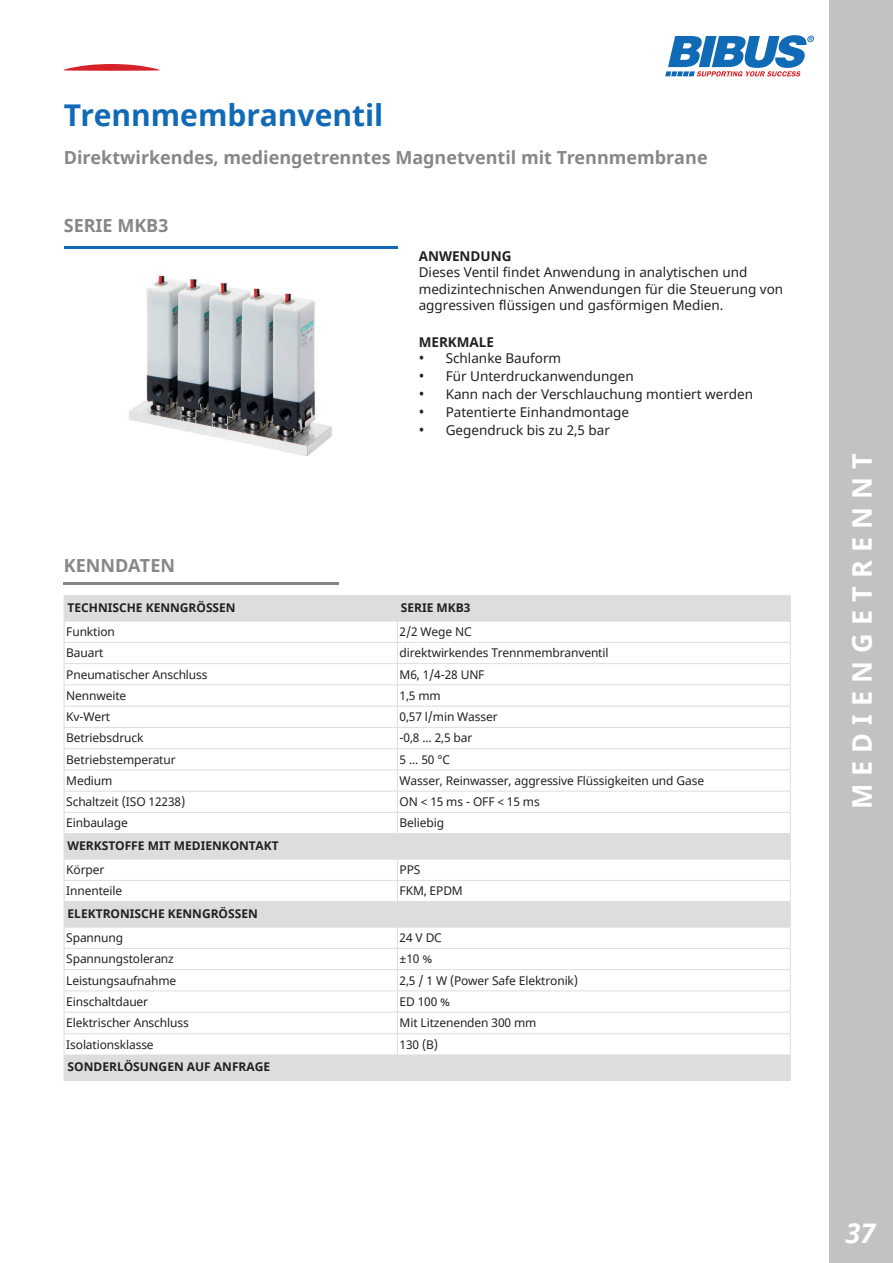
<style>
.page{position:relative;width:893px;height:1263px;background:#fff}
.page>*{position:absolute;margin:0;border:0;box-sizing:border-box;transform-origin:0 0}
.t1{font:700 30px "Noto Sans";color:#106ab5}
.t2{font:700 27px "Noto Sans";letter-spacing:.3em;color:#fff}
.t3{font:italic 700 27px "Noto Sans";color:#fff}
.t4{font:700 18px "Noto Sans";color:#858788}
.t5{font:13.5px/16.2px "Noto Sans";color:#231f20}
.t6{font:700 13.5px "Noto Sans";color:#231f20}
.t7{font:12px "Noto Sans";letter-spacing:-.01em;color:#231f20}
.t8{font:700 12px "Noto Sans";color:#231f20}
.s1{font-size:15px}
</style>
<div class="page">
<div style="left:829px;top:0;width:64px;height:1263px;background:#c3c2c2"></div>
<svg style="left:64px;top:64px;width:95px;height:7px"></svg>
<svg style="left:665px;top:35px;width:149px;height:41px"></svg>
<hr style="left:64px;top:247px;width:333px;height:2px;background:#106ab5">
<hr style="left:64px;top:583px;width:275px;height:2px;background:#848688">
<img style="left:129px;top:273px;width:203px;height:183px">
<svg style="left:65px;top:596px;width:725px;height:484px"></svg>
<hr style="left:64px;top:595px;width:333px;height:1px;background:#dddddb">
<hr style="left:397px;top:595px;width:394px;height:1px;background:#dddddb">
<hr style="left:64px;top:621px;width:333px;height:1px;background:#dddddb">
<hr style="left:64px;top:642px;width:333px;height:1px;background:#dddddb">
<hr style="left:64px;top:663px;width:333px;height:1px;background:#dddddb">
<hr style="left:64px;top:685px;width:333px;height:1px;background:#dddddb">
<hr style="left:64px;top:706px;width:333px;height:1px;background:#dddddb">
<hr style="left:64px;top:727px;width:333px;height:1px;background:#dddddb">
<hr style="left:64px;top:748px;width:333px;height:1px;background:#dddddb">
<hr style="left:64px;top:770px;width:333px;height:1px;background:#dddddb">
<hr style="left:64px;top:791px;width:333px;height:1px;background:#dddddb">
<hr style="left:64px;top:812px;width:333px;height:1px;background:#dddddb">
<hr style="left:64px;top:880px;width:333px;height:1px;background:#dddddb">
<hr style="left:64px;top:948px;width:333px;height:1px;background:#dddddb">
<hr style="left:397px;top:948px;width:394px;height:1px;background:#dddddb">
<hr style="left:64px;top:991px;width:333px;height:1px;background:#dddddb">
<hr style="left:397px;top:991px;width:394px;height:1px;background:#dddddb">
<hr style="left:64px;top:1033px;width:333px;height:1px;background:#dddddb">
<hr style="left:397px;top:1033px;width:394px;height:1px;background:#dddddb">
<hr style="left:397px;top:642px;width:394px;height:1px;background:#dddddb">
<hr style="left:397px;top:663px;width:394px;height:1px;background:#dddddb">
<hr style="left:397px;top:685px;width:394px;height:1px;background:#dddddb">
<hr style="left:397px;top:706px;width:394px;height:1px;background:#dddddb">
<hr style="left:397px;top:727px;width:394px;height:1px;background:#dddddb">
<hr style="left:397px;top:748px;width:394px;height:1px;background:#dddddb">
<hr style="left:397px;top:770px;width:394px;height:1px;background:#dddddb">
<hr style="left:397px;top:791px;width:394px;height:1px;background:#dddddb">
<hr style="left:397px;top:812px;width:394px;height:1px;background:#dddddb">
<svg style="left:397px;top:596px;width:1px;height:237px"></svg>
<hr style="left:397px;top:880px;width:394px;height:1px;background:#dddddb">
<svg style="left:397px;top:860px;width:1px;height:41px"></svg>
<svg style="left:397px;top:928px;width:1px;height:127px"></svg>
<hr style="left:397px;top:621px;width:394px;height:1px;background:#dddddb">
<hr style="left:64px;top:969px;width:333px;height:1px;background:#dddddb">
<hr style="left:397px;top:969px;width:394px;height:1px;background:#dddddb">
<hr style="left:64px;top:1012px;width:333px;height:1px;background:#dddddb">
<hr style="left:397px;top:1012px;width:394px;height:1px;background:#dddddb">
<hr style="left:64px;top:1055px;width:333px;height:1px;background:#dddddb">
<hr style="left:397px;top:1055px;width:394px;height:1px;background:#dddddb">
<hr style="left:64px;top:1080px;width:333px;height:1px;background:#dddddb">
<hr style="left:397px;top:1080px;width:394px;height:1px;background:#dddddb">
<hr style="left:64px;top:833px;width:333px;height:1px;background:#dddddb">
<hr style="left:397px;top:833px;width:394px;height:1px;background:#dddddb">
<hr style="left:64px;top:859px;width:333px;height:1px;background:#dddddb">
<hr style="left:397px;top:859px;width:394px;height:1px;background:#dddddb">
<hr style="left:64px;top:901px;width:333px;height:1px;background:#dddddb">
<svg style="left:64px;top:596px;width:1px;height:484px"></svg>
<hr style="left:397px;top:901px;width:394px;height:1px;background:#dddddb">
<svg style="left:790px;top:596px;width:1px;height:484px"></svg>
<hr style="left:64px;top:927px;width:333px;height:1px;background:#dddddb">
<hr style="left:397px;top:927px;width:394px;height:1px;background:#dddddb">
<h1 class="t1" style="left:64px;top:94px;width:321px">Trennmembranventil</h1>
<h3 class="t4" style="left:64px;top:145px;width:645px">Direktwirkendes, mediengetrenntes Magnetventil mit Trennmembrane</h3>
<h3 class="t4" style="left:64px;top:213px;width:106px">SERIE MKB3</h3>
<p class="t6" style="left:419px;top:247px;width:94px">ANWENDUNG</p>
<p class="t5" style="left:419px;top:264px;width:366px">Dieses Ventil findet Anwendung in analytischen und medizintechnischen Anwendungen für die Steuerung von aggressiven flüssigen und gasförmigen Medien.</p>
<p class="t6" style="left:419px;top:333px;width:77px">MERKMALE</p>
<p class="t5" style="left:419px;top:350px;width:144px"><span class="s1">•</span> Schlanke Bauform</p>
<p class="t5" style="left:419px;top:368px;width:217px"><span class="s1">•</span> Für Unterdruckanwendungen</p>
<p class="t5" style="left:419px;top:386px;width:336px"><span class="s1">•</span> Kann nach der Verschlauchung montiert werden</p>
<p class="t5" style="left:419px;top:403px;width:212px"><span class="s1">•</span> Patentierte Einhandmontage</p>
<p class="t5" style="left:419px;top:421px;width:193px"><span class="s1">•</span> Gegendruck bis zu 2,5 bar</p>
<h3 class="t4" style="left:64px;top:553px;width:113px">KENNDATEN</h3>
<p class="t8" style="left:68px;top:599px;width:170px">TECHNISCHE KENNGRÖSSEN</p>
<p class="t8" style="left:401px;top:599px;width:71px">SERIE MKB3</p>
<p class="t7" style="left:66px;top:623px;width:50px">Funktion</p>
<p class="t7" style="left:400px;top:623px;width:74px">2/2 Wege NC</p>
<p class="t7" style="left:66px;top:645px;width:39px">Bauart</p>
<p class="t7" style="left:400px;top:645px;width:210px">direktwirkendes Trennmembranventil</p>
<p class="t7" style="left:66px;top:666px;width:143px">Pneumatischer Anschluss</p>
<p class="t7" style="left:400px;top:666px;width:86px">M6, 1/4-28 UNF</p>
<p class="t7" style="left:66px;top:687px;width:62px">Nennweite</p>
<p class="t7" style="left:400px;top:687px;width:43px">1,5 mm</p>
<p class="t7" style="left:66px;top:708px;width:45px">Kv-Wert</p>
<p class="t7" style="left:400px;top:708px;width:100px">0,57 l/min Wasser</p>
<p class="t7" style="left:66px;top:730px;width:79px">Betriebsdruck</p>
<p class="t7" style="left:400px;top:730px;width:74px">-0,8 ... 2,5 bar</p>
<p class="t7" style="left:66px;top:751px;width:111px">Betriebstemperatur</p>
<p class="t7" style="left:400px;top:751px;width:52px">5 ... 50 °C</p>
<p class="t7" style="left:66px;top:772px;width:48px">Medium</p>
<p class="t7" style="left:400px;top:772px;width:306px">Wasser, Reinwasser, aggressive Flüssigkeiten und Gase</p>
<p class="t7" style="left:66px;top:793px;width:121px">Schaltzeit (ISO 12238)</p>
<p class="t7" style="left:400px;top:793px;width:142px">ON &lt; 15 ms - OFF &lt; 15 ms</p>
<p class="t7" style="left:66px;top:815px;width:63px">Einbaulage</p>
<p class="t7" style="left:400px;top:815px;width:46px">Beliebig</p>
<p class="t8" style="left:68px;top:837px;width:213px">WERKSTOFFE MIT MEDIENKONTAKT</p>
<p class="t7" style="left:66px;top:861px;width:40px">Körper</p>
<p class="t7" style="left:400px;top:861px;width:22px">PPS</p>
<p class="t7" style="left:66px;top:883px;width:58px">Innenteile</p>
<p class="t7" style="left:400px;top:883px;width:65px">FKM, EPDM</p>
<p class="t8" style="left:68px;top:905px;width:192px">ELEKTRONISCHE KENNGRÖSSEN</p>
<p class="t7" style="left:66px;top:929px;width:58px">Spannung</p>
<p class="t7" style="left:400px;top:929px;width:44px">24 V DC</p>
<p class="t7" style="left:66px;top:951px;width:109px">Spannungstoleranz</p>
<p class="t7" style="left:400px;top:951px;width:34px">±10 %</p>
<p class="t7" style="left:66px;top:972px;width:112px">Leistungsaufnahme</p>
<p class="t7" style="left:400px;top:972px;width:180px">2,5 / 1 W (Power Safe Elektronik)</p>
<p class="t7" style="left:66px;top:993px;width:83px">Einschaltdauer</p>
<p class="t7" style="left:400px;top:993px;width:52px">ED 100 %</p>
<p class="t7" style="left:66px;top:1014px;width:124px">Elektrischer Anschluss</p>
<p class="t7" style="left:400px;top:1014px;width:138px">Mit Litzenenden 300 mm</p>
<p class="t7" style="left:66px;top:1036px;width:89px">Isolationsklasse</p>
<p class="t7" style="left:400px;top:1036px;width:40px">130 (B)</p>
<p class="t8" style="left:68px;top:1058px;width:204px">SONDERLÖSUNGEN AUF ANFRAGE</p>
<h2 class="t2" style="left:843px;top:809px;width:358px;rotate:-90deg">MEDIENGETRENNT</h2>
<h2 class="t3" style="left:845px;top:1214px;width:32px">37</h2>
</div>
